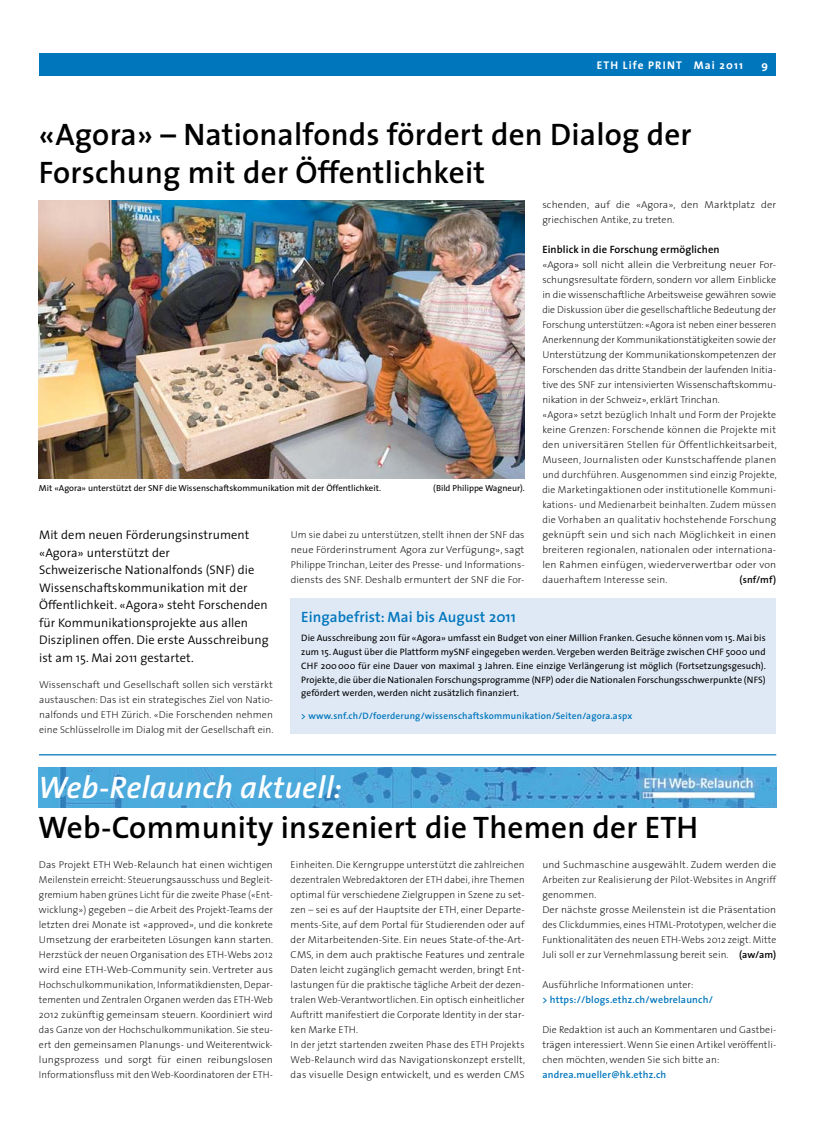
<style>
.page{position:relative;width:833px;height:1134px;background:#fff}
.page>*{position:absolute;margin:0;border:0;box-sizing:border-box;transform-origin:0 0}
.t1{font:600 31.25px/37.5px "The Sans";letter-spacing:.005em;color:#000}
.t2{font:italic 600 31.25px "The Sans";letter-spacing:.005em;color:#fff}
.t3{font:600 15px "The Sans";letter-spacing:.005em;color:#0076bd}
.t4{font:300 12.5px/17.5px "The Sans";letter-spacing:.005em;color:#000}
.t5{font:700 11.25px "The Sans";letter-spacing:.1em;color:#fff}
.t6{font:600 10.62px "The Sans";letter-spacing:.01em;color:#000}
.t7{font:200 10px/15px "The Sans";letter-spacing:.01em;color:#000;text-align:justify}
.t8{font:200 10px/15px "The Sans";letter-spacing:.01em;color:#000;scale:1.05 1}
.t9{font:600 10px "The Sans";letter-spacing:.02em;color:#0076bd}
.t10{font:600 10px "The Sans";color:#000}
.t11{font:9.38px/13.8px "The Sans";letter-spacing:.005em;color:#000;text-align:justify}
.t12{font:600 9.38px "The Sans";letter-spacing:.02em;color:#0076bd}
.t13{font:8.75px "The Sans";color:#000}
.s1{font-weight:600}
</style>
<div class="page">
<div style="left:753px;top:53px;width:23px;height:23px;background:#0076bd"></div>
<div style="left:39px;top:53px;width:714px;height:23px;background:#0076bd"></div>
<hr style="left:39px;top:754px;width:737px;height:1px;background:#0076bd">
<div style="left:291px;top:598px;width:485px;height:135px;background:#dfe9f5"></div>
<img style="left:39px;top:767px;width:737px;height:40px">
<img style="left:39px;top:201px;width:485px;height:277px">
<p class="t5" style="left:597px;top:55px;width:147px">ETH Life PRINT Mai 2011</p>
<p class="t5" style="left:761px;top:55px;width:8px">9</p>
<h1 class="t1" style="left:39px;top:115px;width:654px">«Agora» – Nationalfonds fördert den Dialog der<br>Forschung mit der Öffentlichkeit</h1>
<p class="t8" style="left:542px;top:197px;width:224px">schenden, auf die «Agora», den Marktplatz der griechischen Antike, zu treten.</p>
<p class="t6" style="left:542px;top:240px;width:179px">Einblick in die Forschung ermöglichen</p>
<p class="t8" style="left:542px;top:257px;width:225px">«Agora» soll nicht allein die Verbreitung neuer For&shy;schungsresultate fördern, sondern vor allem Einblicke in die wissenschaftliche Arbeitsweise gewähren sowie die Diskussion über die gesellschaftliche Bedeutung der Forschung unterstützen: «Agora ist neben einer besseren Anerkennung der Kommunikationstätigkeiten sowie der Unterstützung der Kommunikationskompetenzen der Forschenden das dritte Standbein der laufenden Initia&shy;tive des SNF zur intensivierten Wissenschaftskommu&shy;nikation in der Schweiz», erklärt Trinchan.<br>«Agora» setzt bezüglich Inhalt und Form der Projekte keine Grenzen: Forschende können die Projekte mit den universitären Stellen für Öffentlichkeitsarbeit, Museen, Journalisten oder Kunstschaffende planen und durchführen. Ausgenommen sind einzig Projekte, die Marketingaktionen oder institutionelle Kommuni&shy;kations- und Medienarbeit beinhalten. Zudem müssen die Vorhaben an qualitativ hochstehende Forschung geknüpft sein und sich nach Möglichkeit in einen breiteren regionalen, nationalen oder internationa&shy;len Rahmen einfügen, wiederverwertbar oder von dauerhaftem Interesse sein.</p>
<p class="t13" style="left:39px;top:480px;width:344px">Mit «Agora» unterstützt der SNF die Wissenschaftskommunikation mit der Öffentlichkeit.</p>
<p class="t13" style="left:433px;top:480px;width:93px">(Bild Philippe Wagneur).</p>
<p class="t4" style="left:39px;top:526px;width:231px">Mit dem neuen Förderungsinstrument «Agora» unterstützt der<br>Schweizerische Nationalfonds (SNF) die Wissenschaftskommunikation mit der Öffentlichkeit. «Agora» steht Forschenden für Kommunikationsprojekte aus allen Disziplinen offen. Die erste Ausschreibung ist am 15. Mai 2011 gestartet.</p>
<p class="t7" style="left:39px;top:677px;width:236px">Wissenschaft und Gesellschaft sollen sich verstärkt austauschen: Das ist ein strategisches Ziel von Natio&shy;nalfonds und ETH Zürich. «Die Forschenden nehmen eine Schlüsselrolle im Dialog mit der Gesellschaft ein.</p>
<p class="t7" style="left:291px;top:527px;width:235px">Um sie dabei zu unterstützen, stellt ihnen der SNF das neue Förderinstrument Agora zur Verfügung», sagt Philippe Trinchan, Leiter des Presse- und Informations&shy;diensts des SNF. Deshalb ermuntert der SNF die For-</p>
<p class="t10" style="left:739px;top:571px;width:38px">(snf/mf)</p>
<h2 class="t3" style="left:301px;top:605px;width:216px">Eingabefrist: Mai bis August 2011</h2>
<p class="t11" style="left:301px;top:631px;width:466px">Die Ausschreibung 2011 für «Agora» umfasst ein Budget von einer Million Franken. Gesuche können vom 15. Mai bis zum 15. August über die Plattform mySNF eingegeben werden. Vergeben werden Beiträge zwischen CHF 5000 und CHF 200000 für eine Dauer von maximal 3 Jahren. Eine einzige Verlängerung ist möglich (Fortsetzungsgesuch).<br>Projekte, die über die Nationalen Forschungsprogramme (NFP) oder die Nationalen Forschungsschwerpunkte (NFS) gefördert werden, werden nicht zusätzlich finanziert.</p>
<p class="t12" style="left:301px;top:708px;width:332px">&gt; www.snf.ch/D/foerderung/wissenschaftskommunikation/Seiten/agora.aspx</p>
<h1 class="t2" style="left:38px;top:761px;width:305px">Web-Relaunch aktuell:</h1>
<h1 class="t1" style="left:38px;top:808px;width:661px">Web-Community inszeniert die Themen der ETH</h1>
<p class="t7" style="left:39px;top:857px;width:236px">Das Projekt ETH Web-Relaunch hat einen wichtigen Meilenstein erreicht: Steuerungsausschuss und Begleit&shy;gremium haben grünes Licht für die zweite Phase («Ent&shy;wicklung») gegeben – die Arbeit des Projekt-Teams der letzten drei Monate ist «approved», und die konkrete Umsetzung der erarbeiteten Lösungen kann starten.<br>Herzstück der neuen Organisation des ETH-Webs 2012 wird eine ETH-Web-Community sein. Vertreter aus Hochschulkommunikation, Informatikdiensten, Depar&shy;tementen und Zentralen Organen werden das ETH-Web 2012 zukünftig gemeinsam steuern. Koordiniert wird das Ganze von der Hochschulkommunikation. Sie steu&shy;ert den gemeinsamen Planungs- und Weiterentwick&shy;lungsprozess und sorgt für einen reibungslosen Informationsfluss mit den Web-Koordinatoren der ETH-</p>
<p class="t7" style="left:291px;top:857px;width:236px;text-align:left">Einheiten. Die Kerngruppe unterstützt die zahlreichen dezentralen Webredaktoren der ETH dabei, ihre Themen optimal für verschiedene Zielgruppen in Szene zu set&shy;zen – sei es auf der Hauptsite der ETH, einer Departe&shy;ments-Site, auf dem Portal für Studierenden oder auf der Mitarbeitenden-Site. Ein neues State-of-the-Art-CMS, in dem auch praktische Features und zentrale Daten leicht zugänglich gemacht werden, bringt Ent&shy;lastungen für die praktische tägliche Arbeit der dezen&shy;tralen Web-Verantwortlichen. Ein optisch einheitlicher Auftritt manifestiert die Corporate Identity in der star&shy;ken Marke ETH.<br>In der jetzt startenden zweiten Phase des ETH Projekts Web-Relaunch wird das Navigationskonzept erstellt, das visuelle Design entwickelt, und es werden CMS</p>
<p class="t7" style="left:542px;top:857px;width:235px;text-align:left">und Suchmaschine ausgewählt. Zudem werden die Arbeiten zur Realisierung der Pilot-Websites in Angriff genommen.<br>Der nächste grosse Meilenstein ist die Präsentation des Clickdummies, eines HTML-Prototypen, welcher die Funktionalitäten des neuen ETH-Webs 2012 zeigt. Mitte Juli soll er zur Vernehmlassung bereit sein. <span class="s1">(aw/am)</span></p>
<p class="t7" style="left:542px;top:977px;width:153px">Ausführliche Informationen unter:</p>
<p class="t9" style="left:542px;top:991px;width:172px">&gt; https://blogs.ethz.ch/webrelaunch/</p>
<p class="t7" style="left:542px;top:1022px;width:235px">Die Redaktion ist auch an Kommentaren und Gastbei&shy;trägen interessiert. Wenn Sie einen Artikel veröffentli&shy;chen möchten, wenden Sie sich bitte an:</p>
<p class="t9" style="left:542px;top:1066px;width:126px">andrea.mueller@hk.ethz.ch</p>
</div>
